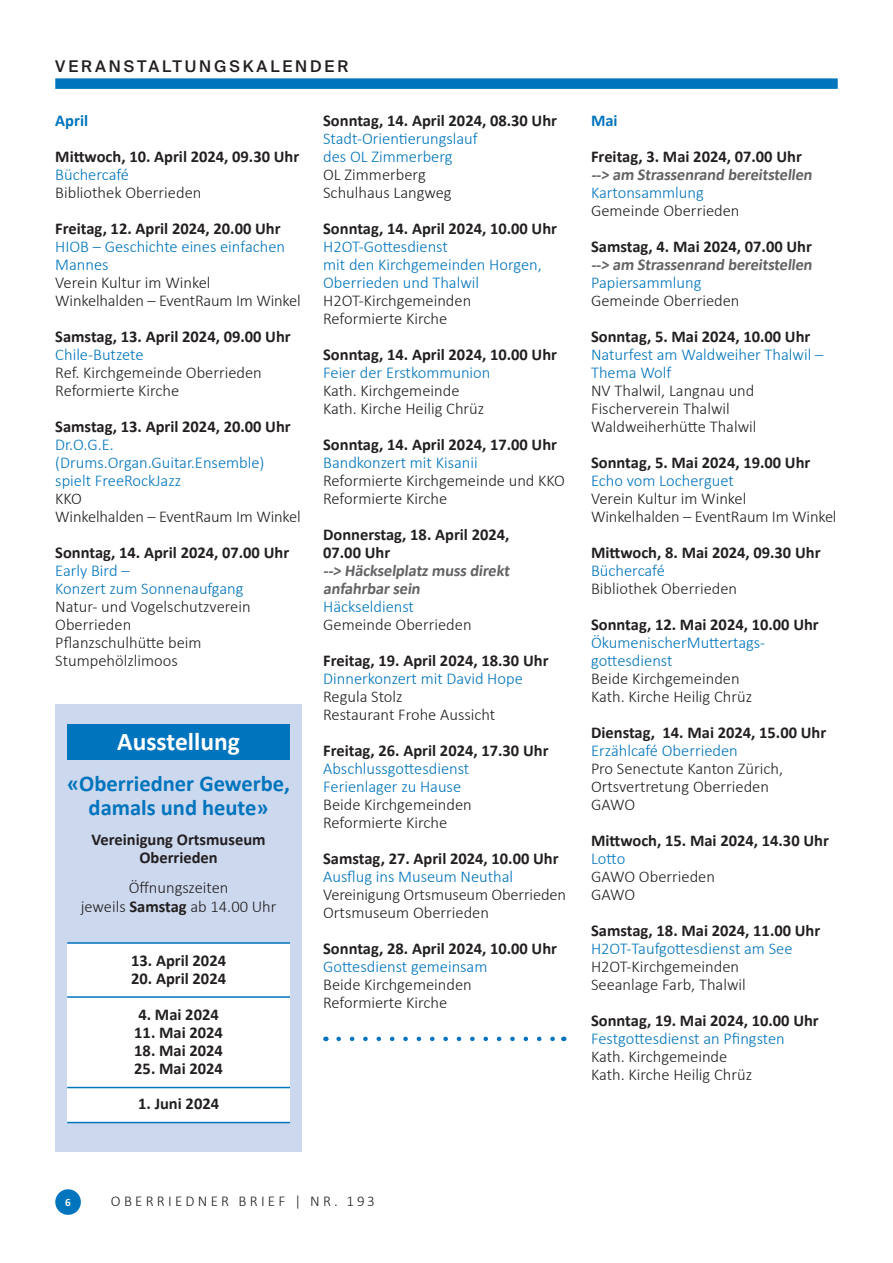
<style>
.page{position:relative;width:893px;height:1263px;background:#fff}
.page>*{position:absolute;margin:0;border:0;box-sizing:border-box;transform-origin:0 0}
.t1{font:700 25.5px "Calibri";color:#fff}
.t2{font:700 22.5px/24px "Calibri";color:#0074bc;text-align:center}
.t3{font:300 16.5px/18px "Calibri";color:#231f20}
.t4{font:700 16.5px/18px "Calibri";color:#231f20}
.t5{font:300 16.5px/18px "Calibri";color:#0074bc}
.t6{font:700 16.5px/18px "Calibri";color:#636366}
.t7{font:700 16.5px "Calibri";color:#0074bc}
.t8{font:500 16.2px "Suisse Intl";letter-spacing:.18em;color:#231f20}
.t9{font:300 15px "Calibri";letter-spacing:.215em;color:#231f20}
.t10{font:700 11.1px "Calibri";color:#fff}
.s1{font-weight:700}
</style>
<div class="page">
<div style="left:55px;top:1189px;width:26px;height:26px;background:#0074bc;border-radius:50%"></div>
<div style="left:55px;top:78px;width:783px;height:11px;background:#0074bc"></div>
<svg style="left:339px;top:1037px;width:216px;height:4px"></svg>
<div style="left:55px;top:704px;width:247px;height:448px;background:#ccd8ee"></div>
<div style="left:67px;top:943px;width:223px;height:179px;background:#fff"></div>
<div style="left:67px;top:724px;width:223px;height:35px;background:#0074bc"></div>
<hr style="left:67px;top:942px;width:223px;height:2px;background:#0074bc">
<hr style="left:67px;top:996px;width:223px;height:2px;background:#0074bc">
<hr style="left:67px;top:1087px;width:223px;height:1px;background:#0074bc">
<hr style="left:67px;top:1122px;width:223px;height:1px;background:#0074bc">
<p class="t8" style="left:55px;top:57px;width:295px">VERANSTALTUNGSKALENDER</p>
<p class="t7" style="left:55px;top:110px;width:34px">April</p>
<p class="t4" style="left:55px;top:147px;width:246px">Mittwoch, 10. April 2024, 09.30 Uhr</p>
<p class="t5" style="left:55px;top:165px;width:75px">Büchercafé</p>
<p class="t3" style="left:55px;top:183px;width:148px">Bibliothek Oberrieden</p>
<p class="t4" style="left:55px;top:219px;width:227px">Freitag, 12. April 2024, 20.00 Uhr</p>
<p class="t5" style="left:55px;top:237px;width:231px">HIOB – Geschichte eines einfachen<br>Mannes</p>
<p class="t3" style="left:55px;top:273px;width:247px">Verein Kultur im Winkel<br>Winkelhalden – EventRaum Im Winkel</p>
<p class="t4" style="left:55px;top:327px;width:237px">Samstag, 13. April 2024, 09.00 Uhr</p>
<p class="t5" style="left:55px;top:345px;width:90px">Chile-Butzete</p>
<p class="t3" style="left:55px;top:363px;width:208px">Ref. Kirchgemeinde Oberrieden<br>Reformierte Kirche</p>
<p class="t4" style="left:55px;top:417px;width:237px">Samstag, 13. April 2024, 20.00 Uhr</p>
<p class="t5" style="left:55px;top:435px;width:211px">Dr.O.G.E. (Drums.Organ.Guitar.Ensemble) spielt FreeRockJazz</p>
<p class="t3" style="left:55px;top:489px;width:247px">KKO<br>Winkelhalden – EventRaum Im Winkel</p>
<p class="t4" style="left:55px;top:543px;width:235px">Sonntag, 14. April 2024, 07.00 Uhr</p>
<p class="t5" style="left:55px;top:561px;width:190px">Early Bird –<br>Konzert zum Sonnenaufgang</p>
<p class="t3" style="left:55px;top:597px;width:197px">Natur- und Vogelschutzverein<br>Oberrieden<br>Pflanzschulhütte beim<br>Stumpehölzlimoos</p>
<h1 class="t1" style="left:117px;top:725px;width:124px">Ausstellung</h1>
<h2 class="t2" style="left:67px;top:770px;width:224px">«Oberriedner Gewerbe, damals und heute»</h2>
<p class="t4" style="left:92px;top:830px;width:176px;text-align:center">Vereinigung Ortsmuseum<br>Oberrieden</p>
<p class="t3" style="left:81px;top:879px;width:197px;text-align:center">Öffnungszeiten<br>jeweils <span class="s1">Samstag</span> ab 14.00 Uhr</p>
<p class="t4" style="left:131px;top:950px;width:96px">13. April 2024</p>
<p class="t4" style="left:131px;top:968px;width:96px">20. April 2024</p>
<p class="t4" style="left:138px;top:1005px;width:82px">4. Mai 2024</p>
<p class="t4" style="left:134px;top:1023px;width:90px">11. Mai 2024</p>
<p class="t4" style="left:134px;top:1041px;width:90px">18. Mai 2024</p>
<p class="t4" style="left:134px;top:1059px;width:90px">25. Mai 2024</p>
<p class="t4" style="left:138px;top:1094px;width:82px">1. Juni 2024</p>
<p class="t4" style="left:323px;top:111px;width:235px">Sonntag, 14. April 2024, 08.30 Uhr</p>
<p class="t5" style="left:323px;top:129px;width:156px">Stadt-Orientierungslauf des OL Zimmerberg</p>
<p class="t3" style="left:323px;top:165px;width:130px">OL Zimmerberg<br>Schulhaus Langweg</p>
<p class="t4" style="left:323px;top:219px;width:235px">Sonntag, 14. April 2024, 10.00 Uhr</p>
<p class="t5" style="left:323px;top:237px;width:220px">H2OT-Gottesdienst<br>mit den Kirchgemeinden Horgen,<br>Oberrieden und Thalwil</p>
<p class="t3" style="left:323px;top:291px;width:150px">H2OT-Kirchgemeinden<br>Reformierte Kirche</p>
<p class="t4" style="left:323px;top:345px;width:235px">Sonntag, 14. April 2024, 10.00 Uhr</p>
<p class="t5" style="left:323px;top:363px;width:169px">Feier der Erstkommunion</p>
<p class="t3" style="left:323px;top:381px;width:163px">Kath. Kirchgemeinde<br>Kath. Kirche Heilig Chrüz</p>
<p class="t4" style="left:323px;top:435px;width:235px">Sonntag, 14. April 2024, 17.00 Uhr</p>
<p class="t5" style="left:323px;top:453px;width:156px">Bandkonzert mit Kisanii</p>
<p class="t3" style="left:323px;top:471px;width:243px">Reformierte Kirchgemeinde und KKO<br>Reformierte Kirche</p>
<p class="t4" style="left:323px;top:525px;width:188px">Donnerstag, 18. April 2024,<br>07.00 Uhr</p>
<p class="t6" style="left:323px;top:561px;width:190px">--&gt; Häckselplatz muss direkt anfahrbar sein</p>
<p class="t5" style="left:323px;top:597px;width:92px">Häckseldienst</p>
<p class="t3" style="left:323px;top:615px;width:150px">Gemeinde Oberrieden</p>
<p class="t4" style="left:323px;top:651px;width:227px">Freitag, 19. April 2024, 18.30 Uhr</p>
<p class="t5" style="left:323px;top:669px;width:201px">Dinnerkonzert mit David Hope</p>
<p class="t3" style="left:323px;top:687px;width:174px">Regula Stolz<br>Restaurant Frohe Aussicht</p>
<p class="t4" style="left:323px;top:741px;width:227px">Freitag, 26. April 2024, 17.30 Uhr</p>
<p class="t5" style="left:323px;top:759px;width:148px">Abschlussgottesdienst<br>Ferienlager zu Hause</p>
<p class="t3" style="left:323px;top:795px;width:150px">Beide Kirchgemeinden<br>Reformierte Kirche</p>
<p class="t4" style="left:323px;top:849px;width:237px">Samstag, 27. April 2024, 10.00 Uhr</p>
<p class="t5" style="left:323px;top:867px;width:192px">Ausflug ins Museum Neuthal</p>
<p class="t3" style="left:323px;top:885px;width:244px">Vereinigung Ortsmuseum Oberrieden<br>Ortsmuseum Oberrieden</p>
<p class="t4" style="left:323px;top:939px;width:235px">Sonntag, 28. April 2024, 10.00 Uhr</p>
<p class="t5" style="left:323px;top:957px;width:166px">Gottesdienst gemeinsam</p>
<p class="t3" style="left:323px;top:975px;width:150px">Beide Kirchgemeinden<br>Reformierte Kirche</p>
<p class="t7" style="left:591px;top:110px;width:28px">Mai</p>
<p class="t4" style="left:591px;top:147px;width:212px">Freitag, 3. Mai 2024, 07.00 Uhr</p>
<p class="t6" style="left:591px;top:165px;width:225px">--&gt; am Strassenrand bereitstellen</p>
<p class="t5" style="left:591px;top:183px;width:114px">Kartonsammlung</p>
<p class="t3" style="left:591px;top:201px;width:150px">Gemeinde Oberrieden</p>
<p class="t4" style="left:591px;top:237px;width:222px">Samstag, 4. Mai 2024, 07.00 Uhr</p>
<p class="t6" style="left:591px;top:255px;width:225px">--&gt; am Strassenrand bereitstellen</p>
<p class="t5" style="left:591px;top:273px;width:112px">Papiersammlung</p>
<p class="t3" style="left:591px;top:291px;width:150px">Gemeinde Oberrieden</p>
<p class="t4" style="left:591px;top:327px;width:221px">Sonntag, 5. Mai 2024, 10.00 Uhr</p>
<p class="t5" style="left:591px;top:345px;width:234px">Naturfest am Waldweiher Thalwil –<br>Thema Wolf</p>
<p class="t3" style="left:591px;top:381px;width:167px">NV Thalwil, Langnau und<br>Fischerverein Thalwil<br>Waldweiherhütte Thalwil</p>
<p class="t4" style="left:591px;top:453px;width:221px">Sonntag, 5. Mai 2024, 19.00 Uhr</p>
<p class="t5" style="left:591px;top:471px;width:144px">Echo vom Locherguet</p>
<p class="t3" style="left:591px;top:489px;width:247px">Verein Kultur im Winkel<br>Winkelhalden – EventRaum Im Winkel</p>
<p class="t4" style="left:591px;top:543px;width:231px">Mittwoch, 8. Mai 2024, 09.30 Uhr</p>
<p class="t5" style="left:591px;top:561px;width:75px">Büchercafé</p>
<p class="t3" style="left:591px;top:579px;width:148px">Bibliothek Oberrieden</p>
<p class="t4" style="left:591px;top:615px;width:229px">Sonntag, 12. Mai 2024, 10.00 Uhr</p>
<p class="t5" style="left:591px;top:633px;width:176px">ÖkumenischerMuttertags&shy;gottesdienst</p>
<p class="t3" style="left:591px;top:669px;width:163px">Beide Kirchgemeinden<br>Kath. Kirche Heilig Chrüz</p>
<p class="t4" style="left:591px;top:723px;width:237px">Dienstag, 14. Mai 2024, 15.00 Uhr</p>
<p class="t5" style="left:591px;top:741px;width:148px">Erzählcafé Oberrieden</p>
<p class="t3" style="left:591px;top:759px;width:193px">Pro Senectute Kanton Zürich,<br>Ortsvertretung Oberrieden<br>GAWO</p>
<p class="t4" style="left:591px;top:831px;width:239px">Mittwoch, 15. Mai 2024, 14.30 Uhr</p>
<p class="t5" style="left:591px;top:849px;width:36px">Lotto</p>
<p class="t3" style="left:591px;top:867px;width:125px">GAWO Oberrieden<br>GAWO</p>
<p class="t4" style="left:591px;top:921px;width:231px">Samstag, 18. Mai 2024, 11.00 Uhr</p>
<p class="t5" style="left:591px;top:939px;width:203px">H2OT-Taufgottesdienst am See</p>
<p class="t3" style="left:591px;top:957px;width:156px">H2OT-Kirchgemeinden<br>Seeanlage Farb, Thalwil</p>
<p class="t4" style="left:591px;top:1011px;width:229px">Sonntag, 19. Mai 2024, 10.00 Uhr</p>
<p class="t5" style="left:591px;top:1029px;width:195px">Festgottesdienst an Pfingsten</p>
<p class="t3" style="left:591px;top:1047px;width:163px">Kath. Kirchgemeinde<br>Kath. Kirche Heilig Chrüz</p>
<p class="t10" style="left:65px;top:1195px;width:7px">6</p>
<p class="t9" style="left:111px;top:1192px;width:265px">OBERRIEDNER BRIEF | NR. 193</p>
</div>
